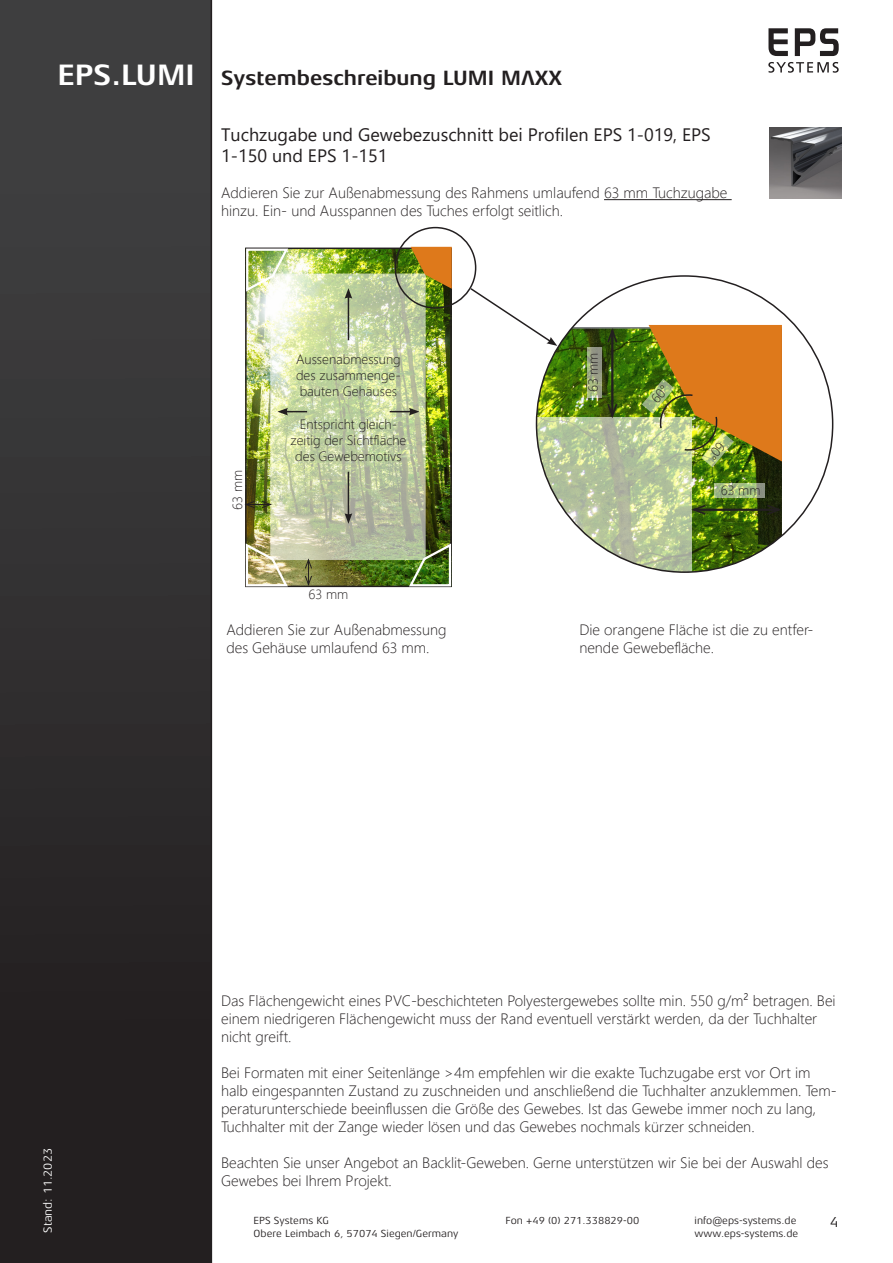
<style>
.page{position:relative;width:893px;height:1263px;background:#fff}
.page>*{position:absolute;margin:0;border:0;box-sizing:border-box;transform-origin:0 0}
.t1{font:700 30px "Aeonis LT Pro";color:#fff}
.t2{font:700 21px "Aeonis LT Pro";color:#231f20}
.t3{font:18px/21.6px "Segoe UI";color:#231f20}
.t4{font:300 15px/18px "Segoe UI";color:#231f20}
.t5{font:15px "Aeonis LT Pro";color:#231f20}
.t6{font:300 13.5px/16.2px "Segoe UI";color:#231f20;text-align:justify}
.t7{font:12px "Aeonis LT Pro";color:#fff}
.t8{font:10.5px "Aeonis LT Pro";color:#231f20}
</style>
<div class="page">
<svg style="left:0;top:0;width:212px;height:1263px;background:#302e2f"></svg>
<svg style="left:768px;top:28px;width:20px;height:28px"></svg>
<svg style="left:795px;top:28px;width:44px;height:28px"></svg>
<svg style="left:768px;top:62px;width:71px;height:11px"></svg>
<img style="left:248px;top:251px;width:201px;height:333px">
<div style="left:245px;top:248px;width:207px;height:339px;border:2px solid #231f20"></div>
<svg style="left:270px;top:274px;width:156px;height:286px;background:#c8d3a9"></svg>
<svg style="left:410px;top:246px;width:42px;height:44px;background:#be8b2f"></svg>
<img style="left:245px;top:247px;width:44px;height:46px">
<svg style="left:245px;top:542px;width:44px;height:46px;background:#c3bc93"></svg>
<img style="left:408px;top:542px;width:44px;height:46px">
<div style="left:395px;top:227px;width:81px;height:82px;border:2px solid #231f20;border-radius:50%"></div>
<svg style="left:469px;top:287px;width:66px;height:45px"></svg>
<svg style="left:535px;top:275px;width:299px;height:298px"></svg>
<hr style="left:348px;top:296px;width:1px;height:44px;background:#231f20">
<svg style="left:345px;top:288px;width:7px;height:11px"></svg>
<hr style="left:348px;top:472px;width:1px;height:44px;background:#231f20">
<svg style="left:345px;top:513px;width:7px;height:11px"></svg>
<svg style="left:277px;top:408px;width:30px;height:7px"></svg>
<svg style="left:390px;top:408px;width:29px;height:7px"></svg>
<svg style="left:244px;top:501px;width:28px;height:7px"></svg>
<svg style="left:714px;top:483px;width:51px;height:15px"></svg>
<svg style="left:587px;top:347px;width:15px;height:50px"></svg>
<hr style="left:604px;top:199px;width:128px;height:1px;background:#231f20">
<svg style="left:305px;top:558px;width:7px;height:28px"></svg>
<hr style="left:611px;top:331px;width:2px;height:85px;background:#231f20">
<svg style="left:606px;top:402px;width:13px;height:19px"></svg>
<svg style="left:606px;top:326px;width:13px;height:18px"></svg>
<hr style="left:694px;top:509px;width:85px;height:2px;background:#231f20">
<svg style="left:689px;top:503px;width:18px;height:13px"></svg>
<svg style="left:765px;top:503px;width:19px;height:13px"></svg>
<img style="left:769px;top:128px;width:72px;height:70px">
<img style="left:642px;top:325px;width:140px;height:142px">
<h1 class="t1" style="left:57px;top:58px;width:139px">EPS.LUMI</h1>
<h2 class="t2" style="left:221px;top:66px;width:343px">Systembeschreibung LUMI MAXX</h2>
<p class="t3" style="left:221px;top:122px;width:491px">Tuchzugabe und Gewebezuschnitt bei Profilen EPS 1-019, EPS<br>1-150 und EPS 1-151</p>
<p class="t4" style="left:221px;top:183px;width:508px">Addieren Sie zur Außenabmessung des Rahmens umlaufend 63 mm Tuchzugabe hinzu. Ein- und Ausspannen des Tuches erfolgt seitlich.</p>
<p class="t6" style="left:228px;top:509px;width:41px;rotate:-90deg">63 mm</p>
<p class="t6" style="left:296px;top:349px;width:106px">Aussenabmessung des zusammenge&shy;bauten Gehäuses</p>
<p class="t6" style="left:290px;top:414px;width:117px;text-align:center">Entspricht gleich&shy;zeitig der Sichtfläche des Gewebemotivs</p>
<p class="t6" style="left:308px;top:585px;width:41px">63 mm</p>
<p class="t6" style="left:584px;top:392px;width:41px;rotate:-90deg">63 mm</p>
<p class="t6" style="left:721px;top:480px;width:41px">63 mm</p>
<p class="t4" style="left:226px;top:619px;width:222px">Addieren Sie zur Außenabmessung des Gehäuse umlaufend 63 mm.</p>
<p class="t4" style="left:579px;top:619px;width:236px">Die orangene Fläche ist die zu entfer&shy;nende Gewebefläche.</p>
<p class="t7" style="left:41px;top:1233px;width:86px;rotate:-90deg">Stand: 11.2023</p>
<p class="t4" style="left:221px;top:990px;width:616px">Das Flächengewicht eines PVC-beschichteten Polyestergewebes sollte min. 550 g/m² betragen. Bei einem niedrigeren Flächengewicht muss der Rand eventuell verstärkt werden, da der Tuchhalter nicht greift.</p>
<p class="t4" style="left:221px;top:1062px;width:617px">Bei Formaten mit einer Seitenlänge &gt;4m empfehlen wir die exakte Tuchzugabe erst vor Ort im halb eingespannten Zustand zu zuschneiden und anschließend die Tuchhalter anzuklemmen. Tem&shy;peraturunterschiede beeinflussen die Größe des Gewebes. Ist das Gewebe immer noch zu lang, Tuchhalter mit der Zange wieder lösen und das Gewebes nochmals kürzer schneiden.</p>
<p class="t4" style="left:221px;top:1152px;width:609px">Beachten Sie unser Angebot an Backlit-Geweben. Gerne unterstützen wir Sie bei der Auswahl des<br>Gewebes bei Ihrem Projekt.</p>
<p class="t8" style="left:254px;top:1215px;width:77px">EPS Systems KG</p>
<p class="t8" style="left:506px;top:1215px;width:135px">Fon +49 (0) 271.338829-00</p>
<p class="t8" style="left:695px;top:1215px;width:103px">info@eps-systems.de</p>
<p class="t8" style="left:254px;top:1227px;width:206px">Obere Leimbach 6, 57074 Siegen/Germany</p>
<p class="t8" style="left:695px;top:1227px;width:105px">www.eps-systems.de</p>
<p class="t5" style="left:830px;top:1214px;width:10px">4</p>
</div>
